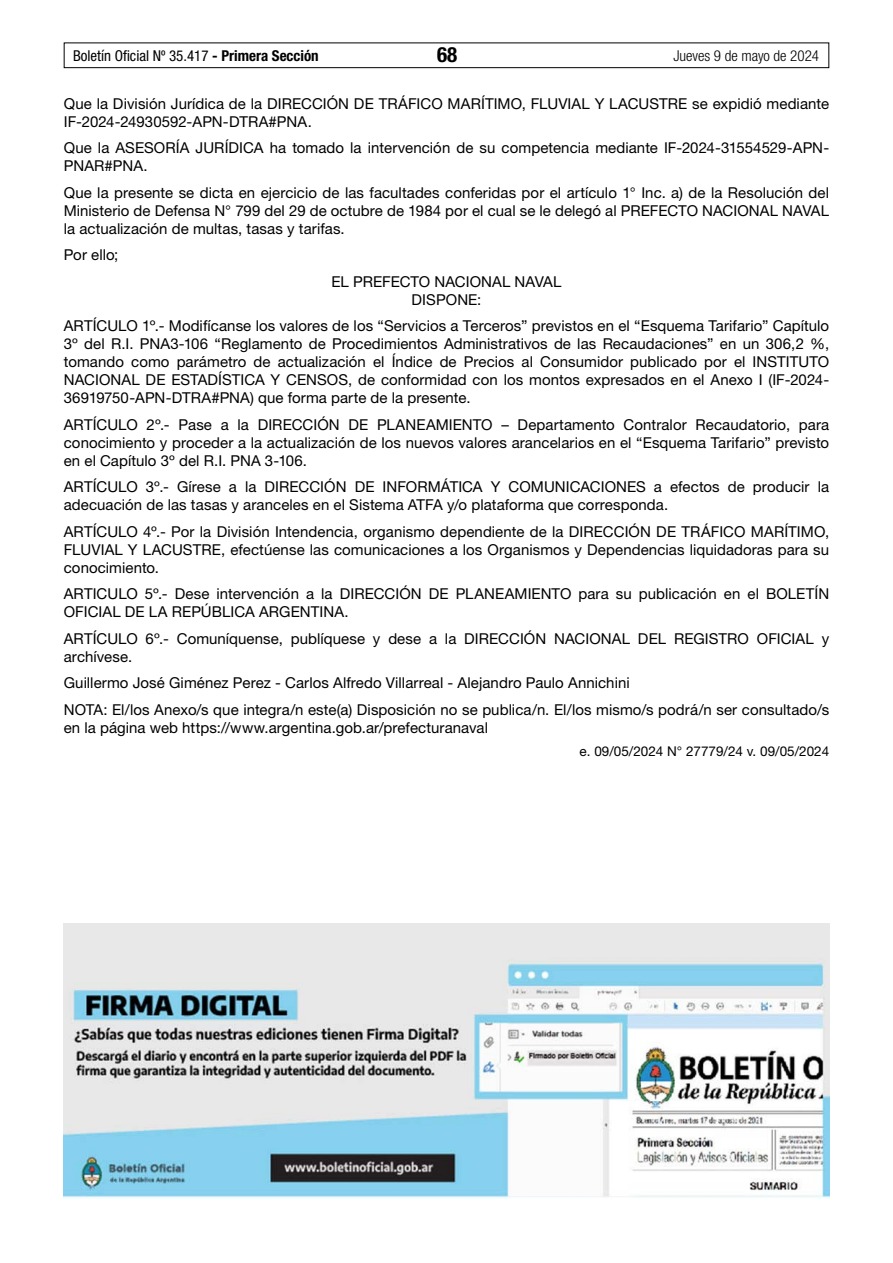
<style>
.page{position:relative;width:893px;height:1263px;background:#fff}
.page>*{position:absolute;margin:0;border:0;box-sizing:border-box;transform-origin:0 0}
.t1{font:700 condensed 21px "Helvetica Neue LT Std";color:#000}
.t2{font:15px/18px "Helvetica Neue LT Std";letter-spacing:.005em;color:#000}
.t3{font:condensed 15px "Helvetica Neue LT Std";color:#000}
.t4{font:300 condensed 15px "Helvetica Neue LT Std";color:#000}
.t5{font:13.5px "Helvetica Neue LT Std";color:#000}
.s1{font-weight:700}
</style>
<div class="page">
<div style="left:64px;top:43px;width:765px;height:25px;border:1px solid #000"></div>
<img style="left:64px;top:924px;width:765px;height:274px">
<p class="t3" style="left:73px;top:47px;width:247px">Boletín Oficial Nº 35.417 <span class="s1">- Primera Sección</span></p>
<h1 class="t1" style="left:437px;top:42px;width:22px">68</h1>
<p class="t4" style="left:673px;top:47px;width:147px">Jueves 9 de mayo de 2024</p>
<p class="t2" style="left:64px;top:94px;width:767px">Que la División Jurídica de la DIRECCIÓN DE TRÁFICO MARÍTIMO, FLUVIAL Y LACUSTRE se expidió mediante<br>IF-2024-24930592-APN-DTRA#PNA.</p>
<p class="t2" style="left:64px;top:138px;width:767px">Que la ASESORÍA JURÍDICA ha tomado la intervención de su competencia mediante IF-2024-31554529-APN-<br>PNAR#PNA.</p>
<p class="t2" style="left:64px;top:183px;width:767px;text-align:justify">Que la presente se dicta en ejercicio de las facultades conferidas por el artículo 1° Inc. a) de la Resolución del Ministerio de Defensa N° 799 del 29 de octubre de 1984 por el cual se le delegó al PREFECTO NACIONAL NAVAL la actualización de multas, tasas y tarifas.</p>
<p class="t2" style="left:64px;top:245px;width:56px">Por ello;</p>
<p class="t2" style="left:331px;top:272px;width:231px;text-align:center">EL PREFECTO NACIONAL NAVAL<br>DISPONE:</p>
<p class="t2" style="left:64px;top:316px;width:767px;text-align:justify">ARTÍCULO 1º.- Modifícanse los valores de los “Servicios a Terceros” previstos en el “Esquema Tarifario” Capítulo 3º del R.I. PNA3-106 “Reglamento de Procedimientos Administrativos de las Recaudaciones” en un 306,2 %, tomando como parámetro de actualización el Índice de Precios al Consumidor publicado por el INSTITUTO NACIONAL DE ESTADÍSTICA Y CENSOS, de conformidad con los montos expresados en el Anexo I (IF-2024- 36919750-APN-DTRA#PNA) que forma parte de la presente.</p>
<p class="t2" style="left:64px;top:415px;width:767px;text-align:justify">ARTÍCULO 2º.- Pase a la DIRECCIÓN DE PLANEAMIENTO – Departamento Contralor Recaudatorio, para conocimiento y proceder a la actualización de los nuevos valores arancelarios en el “Esquema Tarifario” previsto en el Capítulo 3º del R.I. PNA 3-106.</p>
<p class="t2" style="left:64px;top:478px;width:767px">ARTÍCULO 3º.- Gírese a la DIRECCIÓN DE INFORMÁTICA Y COMUNICACIONES a efectos de producir la adecuación de las tasas y aranceles en el Sistema ATFA y/o plataforma que corresponda.</p>
<p class="t2" style="left:64px;top:522px;width:767px;text-align:justify">ARTÍCULO 4º.- Por la División Intendencia, organismo dependiente de la DIRECCIÓN DE TRÁFICO MARÍTIMO, FLUVIAL Y LACUSTRE, efectúense las comunicaciones a los Organismos y Dependencias liquidadoras para su conocimiento.</p>
<p class="t2" style="left:64px;top:585px;width:767px">ARTICULO 5º.- Dese intervención a la DIRECCIÓN DE PLANEAMIENTO para su publicación en el BOLETÍN<br>OFICIAL DE LA REPÚBLICA ARGENTINA.</p>
<p class="t2" style="left:64px;top:629px;width:767px">ARTÍCULO 6º.- Comuníquense, publíquese y dese a la DIRECCIÓN NACIONAL DEL REGISTRO OFICIAL y archívese.</p>
<p class="t2" style="left:64px;top:669px;width:767px;line-height:26.5px">Guillermo José Giménez Perez - Carlos Alfredo Villarreal - Alejandro Paulo Annichini<br>NOTA: El/los Anexo/s que integra/n este(a) Disposición no se publica/n. El/los mismo/s podrá/n ser consultado/s</p>
<p class="t2" style="left:64px;top:718px;width:426px">en la página web https://www.argentina.gob.ar/prefecturanaval</p>
<p class="t5" style="left:580px;top:743px;width:251px">e. 09/05/2024 N° 27779/24 v. 09/05/2024</p>
</div>
